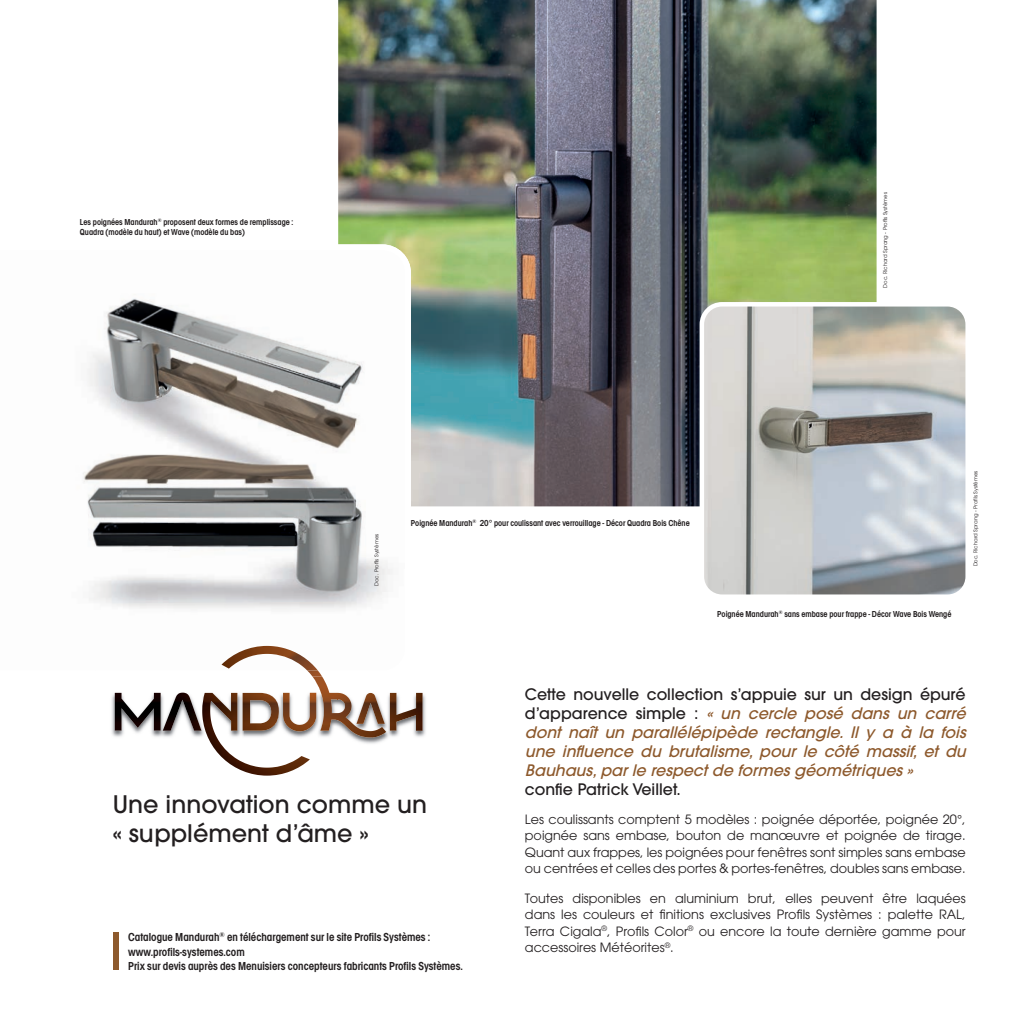
<style>
.page{position:relative;width:1021px;height:1021px;background:#fff}
.page>*{position:absolute;margin:0;border:0;box-sizing:border-box;transform-origin:0 0}
.t1{font:500 24px/28.8px "ITC Avant Garde Pro";color:#231f20}
.t2{font:italic 500 15.75px/18.9px "ITC Avant Garde Pro";color:#8d592c}
.t3{font:500 15.75px "ITC Avant Garde Pro";color:#231f20}
.t4{font:12.75px/16.5px "ITC Avant Garde Pro";color:#231f20;text-align:justify}
.t5{font:600 condensed 12px/14.4px "Avant Garde Gothic Itc T";color:#231f20}
.t6{font:600 condensed 9px/10.5px "Avant Garde Gothic Itc T";color:#231f20}
.t7{font:5.25px "ITC Avant Garde Pro";color:#231f20}
.s1{font-style:normal;color:#231f20}
</style>
<div class="page">
<img style="left:705px;top:0;width:171px;height:304px">
<svg style="left:83px;top:353px;width:13px;height:248px"></svg>
<div style="left:113px;top:932px;width:6px;height:37px;background:#8d592c"></div>
<img style="left:352px;top:738px;width:35px;height:6px">
<img style="left:208px;top:738px;width:102px;height:37px">
<img style="left:96px;top:0;width:609px;height:738px">
<img style="left:242px;top:693px;width:37px;height:37px">
<img style="left:356px;top:693px;width:29px;height:30px">
<img style="left:702px;top:304px;width:262px;height:292px">
<div style="left:699px;top:302px;width:270px;height:297px;border:4px solid #fff;border-radius:20px"></div>
<p class="t6" style="left:80px;top:216px;width:215px">Les poignées Mandurah<sup>®</sup> proposent deux formes de remplissage :<br>Quadra (modèle du haut) et Wave (modèle du bas)</p>
<p class="t7" style="left:882px;top:288px;width:97px;rotate:-90deg">Doc. Richard Sprang - Profils Systèmes</p>
<p class="t7" style="left:373px;top:586px;width:53px;rotate:-90deg">Doc. Profils Systèmes</p>
<p class="t6" style="left:411px;top:517px;width:280px">Poignée Mandurah<sup>®</sup> 20° pour coulissant avec verrouillage - Décor Quadra Bois Chêne</p>
<p class="t6" style="left:717px;top:608px;width:236px">Poignée Mandurah<sup>®</sup> sans embase pour frappe - Décor Wave Bois Wengé</p>
<p class="t7" style="left:972px;top:566px;width:97px;rotate:-90deg">Doc. Richard Sprang - Profils Systèmes</p>
<h1 class="t1" style="left:113px;top:789px;width:316px">Une innovation comme un « supplément d’âme »</h1>
<p class="t5" style="left:128px;top:929px;width:336px">Catalogue Mandurah<sup>®</sup> en téléchargement sur le site Profils Systèmes : www.profils-systemes.com<br>Prix sur devis auprès des Menuisiers concepteurs fabricants Profils Systèmes.</p>
<p class="t2" style="left:525px;top:684px;width:447px"><span class="s1">Cette nouvelle collection s’appuie sur un design épuré d ’ a p p a r e n c e s i m p l e :</span> « un cercle posé dans un carré dont naît un parallélépipède rectangle. Il y a à la fois une influence du brutalisme, pour le côté massif, et du Bauhaus,parle respectde formesgéométriques»</p>
<p class="t3" style="left:525px;top:778px;width:157px">confie Patrick Veillet.</p>
<p class="t4" style="left:525px;top:810px;width:442px">Les coulissants comptent 5 modèles : poignée déportée, poignée 20°, poignée sans embase, bouton de manœuvre et poignée de tirage.<br>Quant aux frappes, les poignées pour fenêtres sont simples sans embase ou centrées et celles des portes &amp; portes-fenêtres, doubles sans embase.</p>
<p class="t4" style="left:525px;top:889px;width:442px">Toutes disponibles en aluminium brut, elles peuvent être laquées dans les couleurs et finitions exclusives Profils Systèmes : palette RAL, Terra Cigala<sup>®</sup>, Profils Color<sup>®</sup> ou encore la toute dernière gamme pour accessoires Météorites<sup>®</sup>.</p>
</div>
